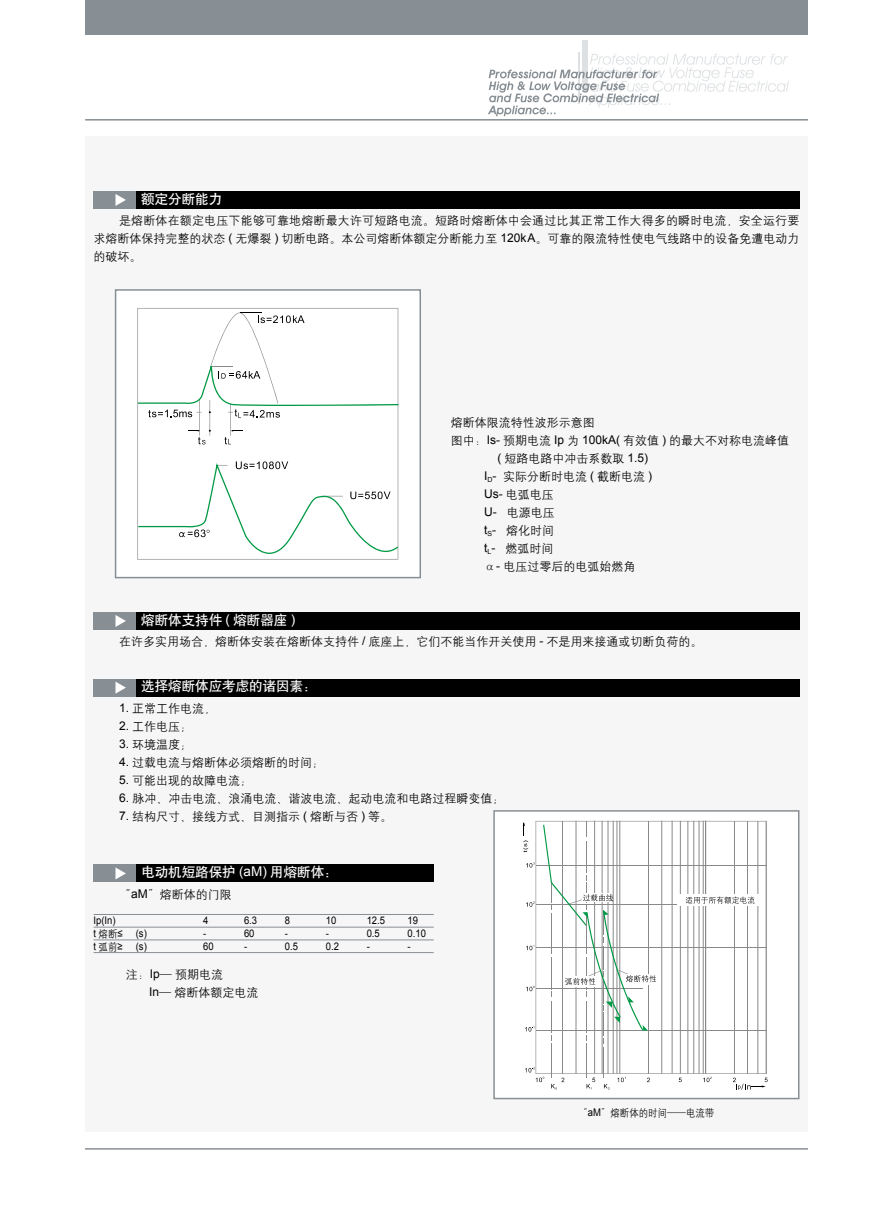
<style>
.page{position:relative;width:893px;height:1212px;background:#fff}
.page>*{position:absolute;margin:0;border:0;box-sizing:border-box;transform-origin:0 0}
.t1{font:13.5px "H Yb 1 gj";color:#fff}
.t2{font:12px/18px "H Yg 2 gj";color:#000}
.t3{font:10.5px/12.9px "Arial";color:#000;scale:.9 1}
.t4{font:10.5px "H Yg 2 gj";color:#000;scale:.9 1}
.s1{font-family:"Arial"}
.s2{font-family:"H Yg 2 gj"}
</style>
<div class="page">
<hr style="left:85px;top:119px;width:723px;height:2px;background:#888f94">
<div style="left:85px;top:136px;width:723px;height:995px;background:#f6f6f6"></div>
<div style="left:85px;top:0;width:723px;height:34px;background:#888f94"></div>
<hr style="left:85px;top:1148px;width:723px;height:1px;background:#888f94">
<div style="left:115px;top:289px;width:306px;height:289px;background:#fff;border:2px solid #888f94"></div>
<div style="left:94px;top:612px;width:705px;height:17px;background:#000"></div>
<div style="left:94px;top:612px;width:42px;height:17px;background:#888f94"></div>
<svg style="left:116px;top:615px;width:10px;height:12px"></svg>
<div style="left:94px;top:679px;width:705px;height:17px;background:#000"></div>
<div style="left:94px;top:679px;width:42px;height:17px;background:#888f94"></div>
<svg style="left:116px;top:682px;width:10px;height:12px"></svg>
<div style="left:493px;top:810px;width:306px;height:289px;background:#fff;border:2px solid #888f94"></div>
<div style="left:94px;top:865px;width:340px;height:17px;background:#000"></div>
<div style="left:94px;top:865px;width:42px;height:17px;background:#888f94"></div>
<svg style="left:116px;top:868px;width:10px;height:11px"></svg>
<svg style="left:523px;top:821px;width:245px;height:269px"></svg>
<div style="left:94px;top:191px;width:705px;height:17px;background:#000"></div>
<div style="left:94px;top:191px;width:42px;height:17px;background:#888f94"></div>
<svg style="left:116px;top:194px;width:10px;height:12px"></svg>
<hr style="left:94px;top:914px;width:340px;height:1px;background:#888f94">
<hr style="left:94px;top:927px;width:340px;height:1px;background:#888f94">
<hr style="left:94px;top:940px;width:340px;height:1px;background:#888f94">
<hr style="left:94px;top:952px;width:340px;height:1px;background:#888f94">
<div style="left:582px;top:40px;width:5px;height:51px;background:#dee1e3"></div>
<hr style="left:579px;top:53px;width:1px;height:51px;background:#dee1e3">
<svg style="left:488px;top:54px;width:301px;height:62px"></svg>
<svg style="left:137px;top:308px;width:261px;height:252px"></svg>
<svg style="left:138px;top:366px;width:260px;height:188px"></svg>
<svg style="left:148px;top:312px;width:157px;height:132px"></svg>
<p class="t1" style="left:141px;top:192px;width:82px">额定分断能力</p>
<p class="t2" style="left:94px;top:212px;width:707px;text-align:justify;text-indent:26px">是熔断体在额定电压下能够可靠地熔断最大许可短路电流。短路时熔断体中会通过比其正常工作大得多的瞬时电流，安全运行要求熔断体保持完整的状态 <span class="s1">(</span> 无爆裂 <span class="s1">)</span> 切断电路。本公司熔断体额定分断能力至 <span class="s1">120kA</span>。可靠的限流特性使电气线路中的设备免遭电动力的破坏。</p>
<p class="t1" style="left:141px;top:613px;width:156px">熔断体支持件 <span class="s1">(</span> 熔断器座 <span class="s1">)</span></p>
<p class="t2" style="left:451px;top:413px;width:145px">熔断体限流特性波形示意图</p>
<p class="t2" style="left:451px;top:431px;width:340px">图中：<span class="s1">Is-</span> 预期电流 <span class="s1">Ip</span> 为 <span class="s1">100kA(</span> 有效值 <span class="s1">)</span> 的最大不对称电流峰值</p>
<p class="t2" style="left:497px;top:449px;width:152px"><span class="s1">(</span> 短路电路中冲击系数取 <span class="s1">1.5)</span></p>
<p class="t2" style="left:484px;top:467px;width:170px"><span class="s1">I</span><sub>D</sub><span class="s1">-</span> 实际分断时电流 <span class="s1">(</span> 截断电流 <span class="s1">)</span></p>
<p class="t2" style="left:484px;top:485px;width:71px"><span class="s1">Us-</span> 电弧电压</p>
<p class="t2" style="left:484px;top:503px;width:72px"><span class="s1">U-</span> 电源电压</p>
<p class="t2" style="left:484px;top:521px;width:71px"><span class="s1">t</span><sub>S</sub><span class="s1">-</span> 熔化时间</p>
<p class="t2" style="left:484px;top:539px;width:71px"><span class="s1">t</span><sub>L</sub><span class="s1">-</span> 燃弧时间</p>
<p class="t2" style="left:484px;top:557px;width:153px">α<span class="s1">-</span> 电压过零后的电弧始燃角</p>
<p class="t2" style="left:119px;top:633px;width:585px">在许多实用场合，熔断体安装在熔断体支持件 <span class="s1">/</span> 底座上，它们不能当作开关使用 <span class="s1">-</span> 不是用来接通或切断负荷的。</p>
<p class="t1" style="left:141px;top:679px;width:177px">选择熔断体应考虑的诸因素：</p>
<p class="t2" style="left:119px;top:699px;width:99px"><span class="s1">1.</span> 正常工作电流，</p>
<p class="t2" style="left:119px;top:717px;width:75px"><span class="s1">2.</span> 工作电压；</p>
<p class="t2" style="left:119px;top:735px;width:75px"><span class="s1">3.</span> 环境温度；</p>
<p class="t2" style="left:119px;top:753px;width:207px"><span class="s1">4.</span> 过载电流与熔断体必须熔断的时间；</p>
<p class="t2" style="left:119px;top:771px;width:135px"><span class="s1">5.</span> 可能出现的故障电流；</p>
<p class="t2" style="left:119px;top:789px;width:387px"><span class="s1">6.</span> 脉冲、冲击电流、浪涌电流、谐波电流、起动电流和电路过程瞬变值；</p>
<p class="t2" style="left:119px;top:807px;width:274px"><span class="s1">7.</span> 结构尺寸、接线方式、目测指示 <span class="s1">(</span> 熔断与否 <span class="s1">)</span> 等。</p>
<p class="t1" style="left:141px;top:865px;width:198px">电动机短路保护 <span class="s1">(aM)</span> 用熔断体：</p>
<p class="t2" style="left:119px;top:885px;width:114px">“<span class="s1">aM</span>”熔断体的门限</p>
<p class="t3" style="left:94px;top:914px;width:34px">Ip(In)<br>t <span class="s2">熔断</span>≤</p>
<p class="t3" style="left:136px;top:927px;width:14px">(s)</p>
<p class="t3" style="left:94px;top:940px;width:34px">t <span class="s2">弧前</span>≥</p>
<p class="t3" style="left:136px;top:940px;width:14px">(s)</p>
<p class="t3" style="left:203px;top:914px;width:13px">4 -<br>60</p>
<p class="t3" style="left:244px;top:914px;width:16px">6.3<br>60 -</p>
<p class="t3" style="left:285px;top:914px;width:16px">8<br>-<br>0.5</p>
<p class="t3" style="left:326px;top:914px;width:16px">10 -<br>0.2</p>
<p class="t3" style="left:367px;top:914px;width:22px">12.5<br>0.5 -</p>
<p class="t3" style="left:408px;top:914px;width:22px">19<br>0.10 -</p>
<p class="t2" style="left:149px;top:965px;width:111px;text-indent:-23px">注：<span class="s1">Ip</span>— 预期电流<br><span class="s1">In</span>— 熔断体额定电流</p>
<p class="t4" style="left:578px;top:1108px;width:153px">“<span class="s1">aM</span>”熔断体的时间——电流带</p>
</div>
